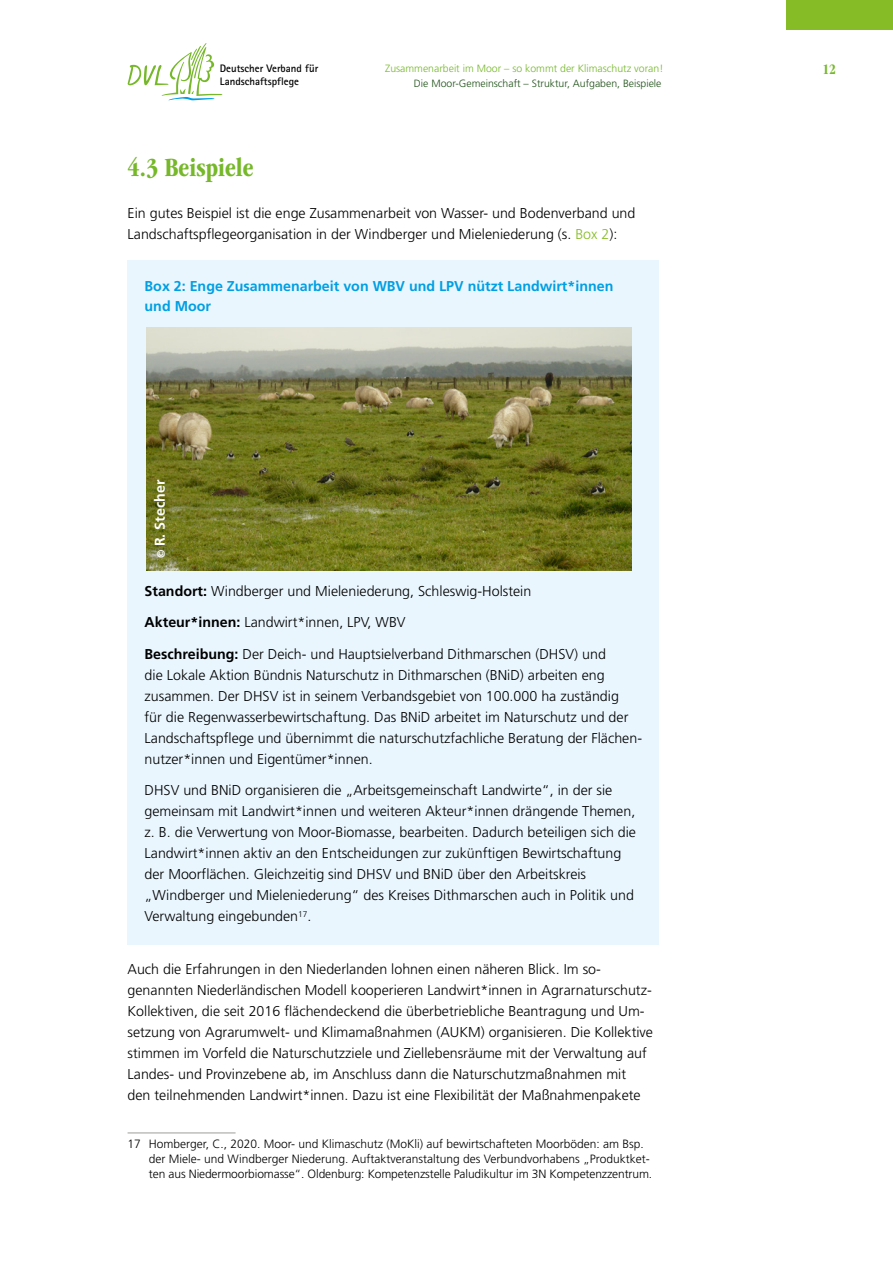
<style>
.page{position:relative;width:893px;height:1263px;background:#fff}
.page>*{position:absolute;margin:0;border:0;box-sizing:border-box;transform-origin:0 0}
.Kapitel_-_Ebene_1{font:700 condensed 27px "ITC Garamond Std";color:#76b82a}
.t1{font:700 condensed 15px "ITC Garamond Std";color:#76b82a}
.LT_1-Sp{font:300 14.25px/21px "Frutiger LT Std";color:#000}
.LT_1-sp_Einzug_Box{font:300 14.25px/21px "Frutiger LT Std";color:#000}
.BOX_-_blau_1sp{font:700 14.25px/19.5px "Frutiger LT Std";color:#009fe3}
.LT_1-Sp-2{font:700 14.25px "Frutiger LT Std";color:#fff}
.Fußnote{font:300 12px/15px "Frutiger LT Std";color:#000}
.t2{font:700 10.8px "Rotis Sans Serif";color:#000}
.t3{font:300 10.5px "Frutiger LT Std";color:#205118}
.t4{font:300 10.5px "Frutiger LT Std";color:#76b82a}
.s1{color:#86bc25}
.s2{font-size:10.5px}
.s3{font-weight:700}
</style>
<div class="page">
<div style="left:787px;top:0;width:106px;height:30px;background:#86bc25"></div>
<svg style="left:128px;top:43px;width:95px;height:58px"></svg>
<div style="left:128px;top:260px;width:531px;height:685px;background:#eaf6fe"></div>
<hr style="left:128px;top:1133px;width:108px;height:1px;background:#9d9d9c">
<img style="left:147px;top:327px;width:484px;height:243px">
<p class="t4" style="left:385px;top:62px;width:280px">Zusammenarbeit im Moor – so kommt der Klimaschutz voran!</p>
<p class="t2" style="left:220px;top:62px;width:100px">Deutscher Verband für</p>
<p class="t1" style="left:822px;top:61px;width:15px">12</p>
<p class="t2" style="left:220px;top:75px;width:81px">Landschaftspflege</p>
<p class="t3" style="left:414px;top:77px;width:249px">Die Moor-Gemeinschaft – Struktur, Aufgaben, Beispiele</p>
<h1 class="Kapitel_-_Ebene_1" style="left:128px;top:152px;width:128px">4.3 Beispiele</h1>
<p class="LT_1-Sp" style="left:128px;top:203px;width:509px">Ein gutes Beispiel ist die enge Zusammenarbeit von Wasser- und Bodenverband und<br>Landschaftspflegeorganisation in der Windberger und Mieleniederung (s. <span class="s1">Box 2</span>):</p>
<p class="BOX_-_blau_1sp" style="left:145px;top:277px;width:470px">Box 2: Enge Zusammenarbeit von WBV und LPV nützt Landwirt*innen und Moor</p>
<p class="LT_1-Sp-2" style="left:152px;top:558px;width:79px;rotate:-90deg"><span class="s2">©</span> R. Stecher</p>
<p class="LT_1-Sp" style="left:145px;top:581px;width:388px"><span class="s3">Standort:</span> Windberger und Mieleniederung, Schleswig-Holstein</p>
<p class="LT_1-Sp" style="left:145px;top:612px;width:263px"><span class="s3">Akteur*innen:</span> Landwirt*innen, LPV, WBV</p>
<p class="LT_1-sp_Einzug_Box" style="left:145px;top:644px;width:499px"><span class="s3">Beschreibung:</span> Der Deich- und Hauptsielverband Dithmarschen (DHSV) und<br>die Lokale Aktion Bündnis Naturschutz in Dithmarschen (BNiD) arbeiten eng zusammen. Der DHSV ist in seinem Verbandsgebiet von 100.000 ha zuständig<br>für die Regenwasserbewirtschaftung. Das BNiD arbeitet im Naturschutz und der Landschaftspflege und übernimmt die naturschutzfachliche Beratung der Flächen&shy;nutzer*innen und Eigentümer*innen.</p>
<p class="LT_1-Sp" style="left:145px;top:780px;width:493px">DHSV und BNiD organisieren die „Arbeitsgemeinschaft Landwirte“, in der sie gemeinsam mit Landwirt*innen und weiteren Akteur*innen drängende Themen, z. B. die Verwertung von Moor-Biomasse, bearbeiten. Dadurch beteiligen sich die Landwirt*innen aktiv an den Entscheidungen zur zukünftigen Bewirtschaftung der Moorflächen. Gleichzeitig sind DHSV und BNiD über den Arbeitskreis „Windberger und Mieleniederung“ des Kreises Dithmarschen auch in Politik und Verwaltung eingebunden<sup>17</sup>.</p>
<p class="LT_1-Sp" style="left:128px;top:959px;width:527px">Auch die Erfahrungen in den Niederlanden lohnen einen näheren Blick. Im so&shy;genannten Niederländischen Modell kooperieren Landwirt*innen in Agrarnaturschutz-Kollektiven, die seit 2016 flächendeckend die überbetriebliche Beantragung und Um&shy;setzung von Agrarumwelt- und Klimamaßnahmen (AUKM) organisieren. Die Kollektive stimmen im Vorfeld die Naturschutzziele und Ziellebensräume mit der Verwaltung auf Landes- und Provinzebene ab, im Anschluss dann die Naturschutzmaßnahmen mit<br>den teilnehmenden Landwirt*innen. Dazu ist eine Flexibilität der Maßnahmenpakete</p>
<p class="Fußnote" style="left:149px;top:1136px;width:505px;text-indent:-21px">17 Homberger, C., 2020. Moor- und Klimaschutz (MoKli) auf bewirtschafteten Moorböden: am Bsp. der Miele- und Windberger Niederung. Auftaktveranstaltung des Verbundvorhabens „Produktket&shy;ten aus Niedermoorbiomasse“. Oldenburg: Kompetenzstelle Paludikultur im 3N Kompetenzzentrum.</p>
</div>
